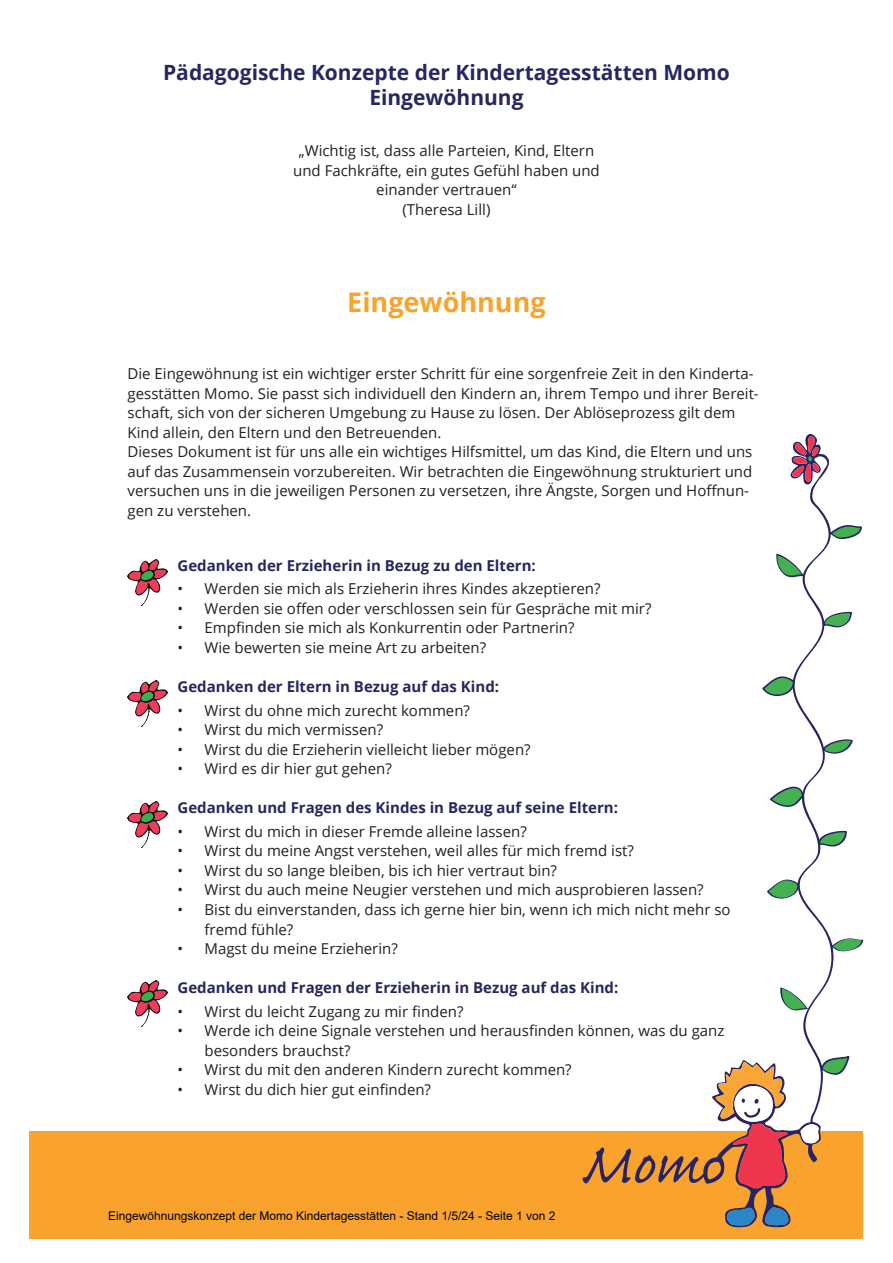
<style>
.page{position:relative;width:893px;height:1263px;background:#fff}
.page>*{position:absolute;margin:0;border:0;box-sizing:border-box;transform-origin:0 0}
.t1{font:700 27px "Open Sans";color:#f9a22c}
.t2{font:700 21px/25.2px "Open Sans";color:#262661;text-align:center}
.t3{font:15px/19.5px "Open Sans";color:#231f20}
.t4{font:700 15px "Open Sans";color:#262661}
.t5{font:12px "Arial";color:#000}
</style>
<div class="page">
<div style="left:30px;top:1131px;width:833px;height:107px;background:#f9a22d"></div>
<svg style="left:583px;top:434px;width:280px;height:793px"></svg>
<img style="left:128px;top:559px;width:40px;height:46px">
<img style="left:128px;top:980px;width:40px;height:46px">
<img style="left:128px;top:802px;width:40px;height:45px">
<img style="left:128px;top:680px;width:40px;height:46px">
<h2 class="t2" style="left:163px;top:59px;width:568px">Pädagogische Konzepte der Kindertagesstätten Momo<br>Eingewöhnung</h2>
<p class="t3" style="left:293px;top:141px;width:308px;text-align:center">„Wichtig ist, dass alle Parteien, Kind, Eltern und Fachkräfte, ein gutes Gefühl haben und einander vertrauen“<br>(Theresa Lill)</p>
<h1 class="t1" style="left:347px;top:283px;width:200px">Eingewöhnung</h1>
<p class="t3" style="left:128px;top:364px;width:633px">Die Eingewöhnung ist ein wichtiger erster Schritt für eine sorgenfreie Zeit in den Kinderta&shy;gesstätten Momo. Sie passt sich individuell den Kindern an, ihrem Tempo und ihrer Bereit&shy;schaft, sich von der sicheren Umgebung zu Hause zu lösen. Der Ablöseprozess gilt dem Kind allein, den Eltern und den Betreuenden.<br>Dieses Dokument ist für uns alle ein wichtiges Hilfsmittel, um das Kind, die Eltern und uns auf das Zusammensein vorzubereiten. Wir betrachten die Eingewöhnung strukturiert und versuchen uns in die jeweiligen Personen zu versetzen, ihre Ängste, Sorgen und Hoffnun&shy;gen zu verstehen.</p>
<p class="t4" style="left:178px;top:555px;width:360px">Gedanken der Erzieherin in Bezug zu den Eltern:</p>
<p class="t3" style="left:178px;top:579px;width:424px">• Werden sie mich als Erzieherin ihres Kindes akzeptieren?</p>
<p class="t3" style="left:178px;top:598px;width:475px">• Werden sie offen oder verschlossen sein für Gespräche mit mir?</p>
<p class="t3" style="left:178px;top:618px;width:399px">• Empfinden sie mich als Konkurrentin oder Partnerin?</p>
<p class="t3" style="left:178px;top:637px;width:310px">• Wie bewerten sie meine Art zu arbeiten?</p>
<p class="t4" style="left:178px;top:676px;width:323px">Gedanken der Eltern in Bezug auf das Kind:</p>
<p class="t3" style="left:178px;top:700px;width:294px">• Wirst du ohne mich zurecht kommen?</p>
<p class="t3" style="left:178px;top:720px;width:207px">• Wirst du mich vermissen?</p>
<p class="t3" style="left:178px;top:739px;width:355px">• Wirst du die Erzieherin vielleicht lieber mögen?</p>
<p class="t3" style="left:178px;top:759px;width:216px">• Wird es dir hier gut gehen?</p>
<p class="t4" style="left:178px;top:797px;width:442px">Gedanken und Fragen des Kindes in Bezug auf seine Eltern:</p>
<p class="t3" style="left:178px;top:821px;width:351px">• Wirst du mich in dieser Fremde alleine lassen?</p>
<p class="t3" style="left:178px;top:841px;width:458px">• Wirst du meine Angst verstehen, weil alles für mich fremd ist?</p>
<p class="t3" style="left:178px;top:860px;width:381px">• Wirst du so lange bleiben, bis ich hier vertraut bin?</p>
<p class="t3" style="left:178px;top:880px;width:528px">• Wirst du auch meine Neugier verstehen und mich ausprobieren lassen?</p>
<p class="t3" style="left:205px;top:899px;width:528px;text-indent:-27px">• Bist du einverstanden, dass ich gerne hier bin, wenn ich mich nicht mehr so fremd fühle?</p>
<p class="t3" style="left:178px;top:938px;width:222px">• Magst du meine Erzieherin?</p>
<p class="t4" style="left:178px;top:977px;width:442px">Gedanken und Fragen der Erzieherin in Bezug auf das Kind:</p>
<p class="t3" style="left:178px;top:1001px;width:287px">• Wirst du leicht Zugang zu mir finden?</p>
<p class="t3" style="left:205px;top:1021px;width:521px;text-indent:-27px">• Werde ich deine Signale verstehen und herausfinden können, was du ganz besonders brauchst?</p>
<p class="t3" style="left:178px;top:1060px;width:396px">• Wirst du mit den anderen Kindern zurecht kommen?</p>
<p class="t3" style="left:178px;top:1079px;width:255px">• Wirst du dich hier gut einfinden?</p>
<p class="t5" style="left:108px;top:1207px;width:449px">Eingewöhnungskonzept der Momo Kindertagesstätten - Stand 1/5/24 - Seite 1 von 2</p>
</div>
